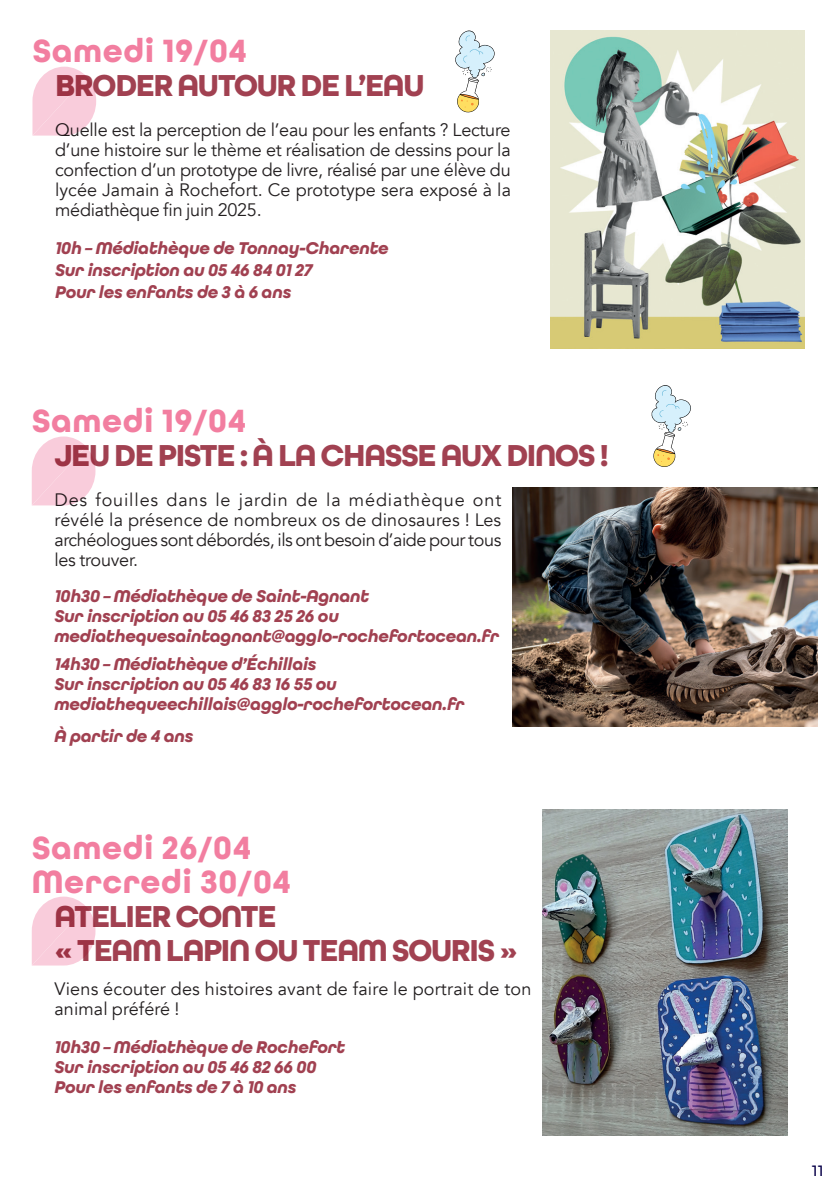
<style>
.page{position:relative;width:840px;height:1191px;background:#fff}
.page>*{position:absolute;margin:0;border:0;box-sizing:border-box;transform-origin:0 0}
.t1{font:700 34px/34px "All Round Gothic";letter-spacing:.015em;color:#f27ea0}
.t2{font:700 32px/34px "All Round Gothic";letter-spacing:-.045em;color:#a14151}
.t3{font:18px/20px "Avenir";letter-spacing:.005em;color:#231f20;text-align:justify}
.t4{font:italic 700 18px/20px "All Round Gothic";letter-spacing:-.015em;color:#a14151}
.t5{font:500 16px "All Round Gothic";color:#0a034a}
</style>
<div class="page">
<img style="left:512px;top:487px;width:305px;height:239px">
<svg style="left:32px;top:67px;width:64px;height:69px"></svg>
<svg style="left:32px;top:436px;width:63px;height:69px"></svg>
<svg style="left:32px;top:896px;width:63px;height:69px"></svg>
<img style="left:542px;top:809px;width:245px;height:326px">
<img style="left:550px;top:31px;width:254px;height:317px">
<svg style="left:455px;top:30px;width:39px;height:83px"></svg>
<svg style="left:651px;top:385px;width:39px;height:82px"></svg>
<h1 class="t1" style="left:32px;top:34px;width:216px">Samedi 19/04</h1>
<h2 class="t2" style="left:55px;top:68px;width:370px">BRODER AUTOUR DE L’EAU</h2>
<p class="t3" style="left:55px;top:120px;width:457px">Quelle est la perception de l’eau pour les enfants ? Lecture d’une histoire sur le thème et réalisation de dessins pour la confection d’un prototype de livre, réalisé par une élève du lycée Jamain à Rochefort. Ce prototype sera exposé à la médiathèque fin juin 2025.</p>
<p class="t4" style="left:55px;top:237px;width:335px;line-height:22px">10h – Médiathèque de Tonnay-Charente<br>Sur inscription au 05 46 84 01 27<br>Pour les enfants de 3 à 6 ans</p>
<h1 class="t1" style="left:32px;top:404px;width:216px">Samedi 19/04</h1>
<h2 class="t2" style="left:54px;top:438px;width:555px">JEU DE PISTE : À LA CHASSE AUX DINOS !</h2>
<p class="t3" style="left:54px;top:490px;width:448px">Des fouilles dans le jardin de la médiathèque ont révélé la présence de nombreux os de dinosaures ! Les archéologues sont débordés, ils ont besoin d’aide pour tous les trouver.</p>
<p class="t4" style="left:54px;top:586px;width:446px">10h30 – Médiathèque de Saint-Agnant<br>Sur inscription au 05 46 83 25 26 ou mediathequesaintagnant@agglo-rochefortocean.fr</p>
<p class="t4" style="left:54px;top:654px;width:411px">14h30 – Médiathèque d’Échillais<br>Sur inscription au 05 46 83 16 55 ou mediathequeechillais@agglo-rochefortocean.fr</p>
<p class="t4" style="left:54px;top:726px;width:140px">À partir de 4 ans</p>
<h1 class="t1" style="left:32px;top:830px;width:260px">Samedi 26/04<br>Mercredi 30/04</h1>
<h2 class="t2" style="left:54px;top:899px;width:464px">ATELIER CONTE<br>« TEAM LAPIN OU TEAM SOURIS »</h2>
<p class="t3" style="left:54px;top:978px;width:478px">Viens écouter des histoires avant de faire le portrait de ton animal préféré !</p>
<p class="t4" style="left:54px;top:1036px;width:292px">10h30 – Médiathèque de Rochefort<br>Sur inscription au 05 46 82 66 00<br>Pour les enfants de 7 à 10 ans</p>
<p class="t5" style="left:811px;top:1161px;width:13px">11</p>
</div>
